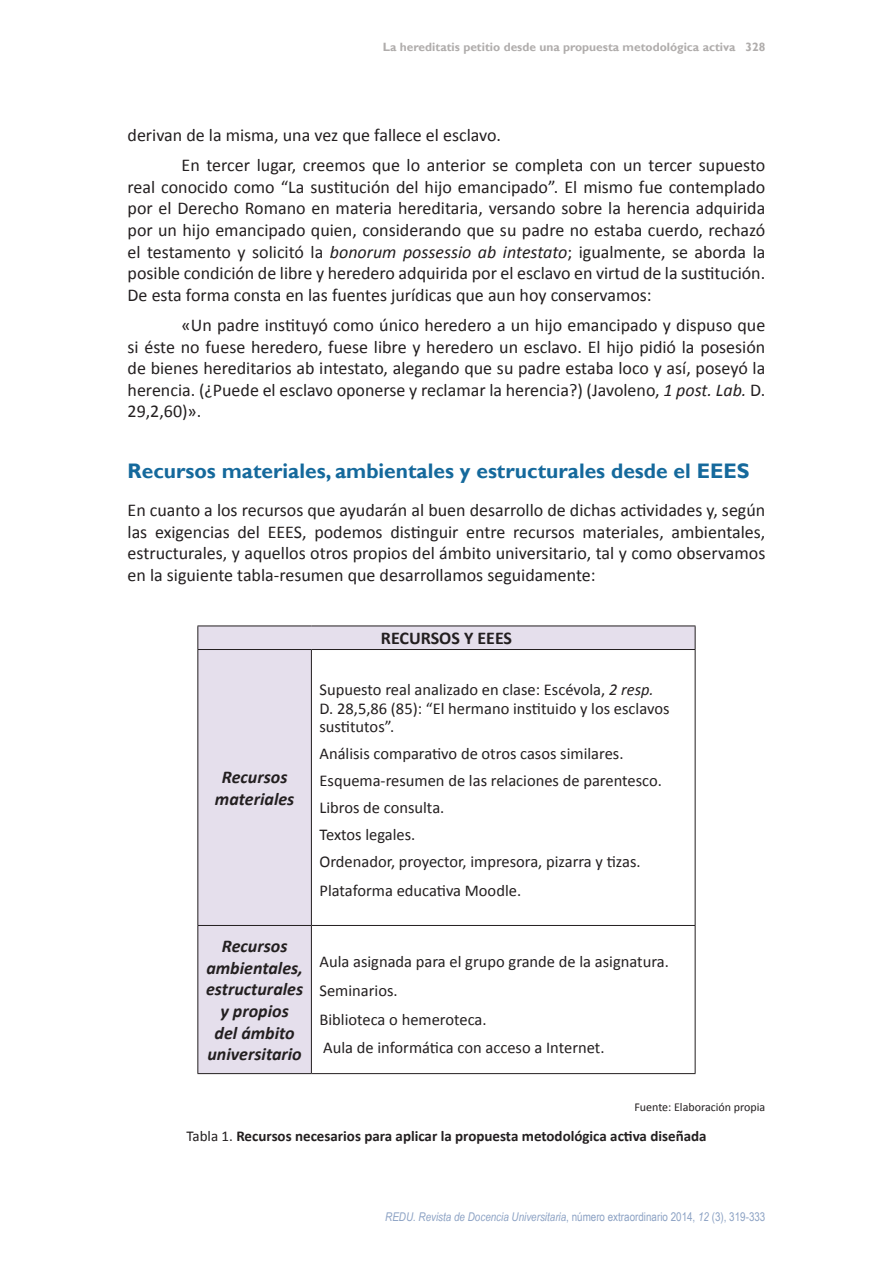
<style>
.page{position:relative;width:893px;height:1263px;background:#fff}
.page>*{position:absolute;margin:0;border:0;box-sizing:border-box;transform-origin:0 0}
.Párrafo_de_lista1{font:700 21px "Gill Sans";color:#15699c}
.Párrafo_de_lista1-2{font:18px/21.6px "Calibri";color:#231f20;text-align:justify}
.List_Paragraph_wrd_1{font:italic 700 18px/21.6px "Calibri";color:#231f20;text-align:center}
.List_Paragraph_wrd_1-2{font:700 18px "Calibri";color:#231f20}
.List_Paragraph_wrd_1-3{font:16.5px/18.1px "Calibri";color:#231f20}
.Párrafo_de_lista1-3{font:700 15px "Calibri";color:#231f20}
.t1{font:italic 12px "Arial Narrow";color:#8ca2c4}
.t2{font:700 12px "Gill Sans";color:#b0adac}
.Párrafo_de_lista1-4{font:12px "Calibri";color:#231f20}
.s1{font-style:italic}
.s2{font-weight:400}
.s3{font-style:normal}
</style>
<div class="page">
<svg style="left:198px;top:627px;width:497px;height:446px"></svg>
<hr style="left:197px;top:626px;width:114px;height:1px;background:#231f20">
<svg style="left:197px;top:626px;width:1px;height:23px"></svg>
<hr style="left:311px;top:626px;width:384px;height:1px;background:#231f20">
<svg style="left:695px;top:626px;width:1px;height:23px"></svg>
<hr style="left:197px;top:649px;width:114px;height:1px;background:#231f20">
<hr style="left:197px;top:650px;width:1px;height:275px;background:#231f20">
<hr style="left:311px;top:649px;width:384px;height:1px;background:#231f20">
<hr style="left:311px;top:650px;width:1px;height:275px;background:#231f20">
<hr style="left:695px;top:650px;width:1px;height:275px;background:#231f20">
<hr style="left:197px;top:925px;width:114px;height:1px;background:#231f20">
<hr style="left:197px;top:926px;width:1px;height:147px;background:#231f20">
<hr style="left:311px;top:925px;width:384px;height:1px;background:#231f20">
<hr style="left:311px;top:926px;width:1px;height:147px;background:#231f20">
<hr style="left:695px;top:926px;width:1px;height:147px;background:#231f20">
<hr style="left:197px;top:1073px;width:114px;height:1px;background:#231f20">
<hr style="left:311px;top:1073px;width:384px;height:1px;background:#231f20">
<p class="t2" style="left:383px;top:40px;width:354px">La hereditatis petitio desde una propuesta metodológica activa</p>
<p class="t2" style="left:745px;top:40px;width:21px">328</p>
<p class="Párrafo_de_lista1-2" style="left:128px;top:124px;width:375px">derivan de la misma, una vez que fallece el esclavo.</p>
<p class="Párrafo_de_lista1-2" style="left:128px;top:154px;width:639px;text-indent:54px">En tercer lugar, creemos que lo anterior se completa con un tercer supuesto real conocido como “La sustitución del hijo emancipado”. El mismo fue contemplado por el Derecho Romano en materia hereditaria, versando sobre la herencia adquirida por un hijo emancipado quien, considerando que su padre no estaba cuerdo, rechazó el testamento y solicitó la <span class="s1">bonorum possessio ab intestato</span>; igualmente, se aborda la posible condición de libre y heredero adquirida por el esclavo en virtud de la sustitución.<br>De esta forma consta en las fuentes jurídicas que aun hoy conservamos:</p>
<p class="Párrafo_de_lista1-2" style="left:128px;top:314px;width:639px;text-indent:54px">«Un padre instituyó como único heredero a un hijo emancipado y dispuso que si éste no fuese heredero, fuese libre y heredero un esclavo. El hijo pidió la posesión de bienes hereditarios ab intestato, alegando que su padre estaba loco y así, poseyó la herencia. (¿Puede el esclavo oponerse y reclamar la herencia?) (Javoleno, <span class="s1">1 post. Lab.</span> D.<br>29,2,60)».</p>
<p class="Párrafo_de_lista1" style="left:128px;top:458px;width:623px">Recursos materiales, ambientales y estructurales desde el EEES</p>
<p class="Párrafo_de_lista1-2" style="left:128px;top:499px;width:639px">En cuanto a los recursos que ayudarán al buen desarrollo de dichas actividades y, según las exigencias del EEES, podemos distinguir entre recursos materiales, ambientales, estructurales, y aquellos otros propios del ámbito universitario, tal y como observamos en la siguiente tabla-resumen que desarrollamos seguidamente:</p>
<p class="List_Paragraph_wrd_1" style="left:215px;top:767px;width:81px">Recursos materiales</p>
<p class="List_Paragraph_wrd_1-2" style="left:381px;top:627px;width:133px">RECURSOS Y EEES</p>
<p class="List_Paragraph_wrd_1-3" style="left:319px;top:681px;width:351px">Supuesto real analizado en clase: Escévola, <span class="s1">2 resp.<br></span>D. 28,5,86 (85): “El hermano instituido y los esclavos sustitutos”.</p>
<p class="List_Paragraph_wrd_1-3" style="left:319px;top:744px;width:306px">Análisis comparativo de otros casos similares.</p>
<p class="List_Paragraph_wrd_1-3" style="left:319px;top:771px;width:344px">Esquema-resumen de las relaciones de parentesco.</p>
<p class="List_Paragraph_wrd_1-3" style="left:319px;top:799px;width:126px">Libros de consulta.</p>
<p class="List_Paragraph_wrd_1-3" style="left:319px;top:826px;width:97px">Textos legales.</p>
<p class="List_Paragraph_wrd_1-3" style="left:319px;top:853px;width:323px">Ordenador, proyector, impresora, pizarra y tizas.</p>
<p class="List_Paragraph_wrd_1-3" style="left:319px;top:882px;width:203px">Plataforma educativa Moodle.</p>
<p class="List_Paragraph_wrd_1" style="left:206px;top:935px;width:99px">Recursos ambientales, estructurales y propios<br>del ámbito universitario</p>
<p class="List_Paragraph_wrd_1-3" style="left:319px;top:952px;width:351px">Aula asignada para el grupo grande de la asignatura.</p>
<p class="List_Paragraph_wrd_1-3" style="left:319px;top:981px;width:80px">Seminarios.</p>
<p class="List_Paragraph_wrd_1-3" style="left:319px;top:1010px;width:169px">Biblioteca o hemeroteca.</p>
<p class="List_Paragraph_wrd_1-3" style="left:323px;top:1039px;width:283px">Aula de informática con acceso a Internet.</p>
<p class="Párrafo_de_lista1-4" style="left:634px;top:1099px;width:133px">Fuente: Elaboración propia</p>
<p class="Párrafo_de_lista1-3" style="left:186px;top:1126px;width:522px"><span class="s2">Tabla 1.</span> Recursos necesarios para aplicar la propuesta metodológica activa diseñada</p>
<p class="t1" style="left:385px;top:1208px;width:382px">REDU. Revista de Docencia Universitaria<span class="s3">, número extraordinario 2014,</span> 12 <span class="s3">(3), 319-333</span></p>
</div>
